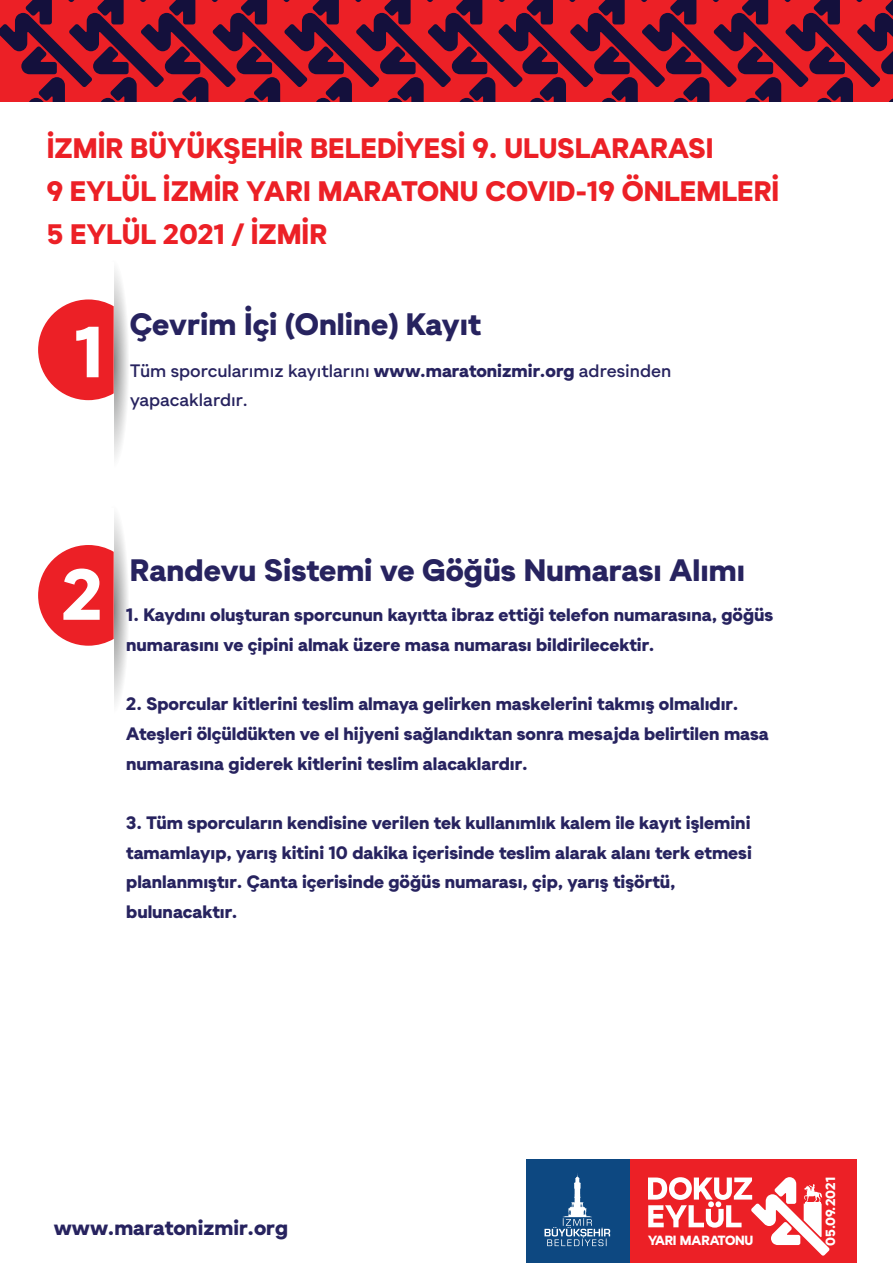
<style>
.page{position:relative;width:893px;height:1263px;background:#fff}
.page>*{position:absolute;margin:0;border:0;box-sizing:border-box;transform-origin:0 0}
.t1{font:900 72.15px "Gramatika";color:#fff}
.t2{font:900 30.9px "Gramatika";color:#27235f}
.t3{font:900 28.2px/42.9px "Gramatika";color:#ec2026}
.t4{font:900 21px "Gramatika";color:#27235f}
.t5{font:900 18px/29.7px "Gramatika";color:#27235f}
.t6{font:500 18px/29.7px "Gramatika";color:#27235f}
.t7{font:900 13.35px "Gramatika";letter-spacing:-.02em;color:#fff}
.t8{font:900 13.35px "Gramatika";color:#fff}
.s1{font-weight:900}
</style>
<div class="page">
<svg style="left:93px;top:239px;width:41px;height:249px"></svg>
<div style="left:51px;top:262px;width:63px;height:206px;background:#fff"></div>
<svg style="left:38px;top:299px;width:76px;height:101px"></svg>
<svg style="left:93px;top:484px;width:41px;height:250px"></svg>
<div style="left:51px;top:508px;width:63px;height:205px;background:#fff"></div>
<svg style="left:38px;top:545px;width:76px;height:101px"></svg>
<svg style="left:0;top:0;width:893px;height:102px"></svg>
<div style="left:526px;top:1159px;width:104px;height:104px;background:#0d4881"></div>
<svg style="left:544px;top:1173px;width:66px;height:73px"></svg>
<div style="left:630px;top:1159px;width:227px;height:104px;background:#ec2026"></div>
<svg style="left:648px;top:1177px;width:181px;height:78px"></svg>
<h3 class="t3" style="left:47px;top:127px;width:734px">İZMİR BÜYÜKŞEHİR BELEDİYESİ 9. ULUSLARARASI<br>9 EYLÜL İZMİR YARI MARATONU COVID-19 ÖNLEMLERİ<br>5 EYLÜL 2021 / İZMİR</h3>
<h1 class="t1" style="left:75px;top:299px;width:31px">1</h1>
<h2 class="t2" style="left:130px;top:302px;width:353px">Çevrim İçi (Online) Kayıt</h2>
<p class="t6" style="left:130px;top:356px;width:543px">Tüm sporcularımız kayıtlarını <span class="s1">www.maratonizmir.org</span> adresinden yapacaklardır.</p>
<h1 class="t1" style="left:62px;top:541px;width:42px">2</h1>
<h2 class="t2" style="left:130px;top:547px;width:617px">Randevu Sistemi ve Göğüs Numarası Alımı</h2>
<p class="t5" style="left:126px;top:600px;width:649px">1. Kaydını oluşturan sporcunun kayıtta ibraz ettiği telefon numarasına, göğüs numarasını ve çipini almak üzere masa numarası bildirilecektir.</p>
<p class="t5" style="left:126px;top:689px;width:644px">2. Sporcular kitlerini teslim almaya gelirken maskelerini takmış olmalıdır.<br>Ateşleri ölçüldükten ve el hijyeni sağlandıktan sonra mesajda belirtilen masa numarasına giderek kitlerini teslim alacaklardır.</p>
<p class="t5" style="left:126px;top:808px;width:627px">3. Tüm sporcuların kendisine verilen tek kullanımlık kalem ile kayıt işlemini tamamlayıp, yarış kitini 10 dakika içerisinde teslim alarak alanı terk etmesi planlanmıştır. Çanta içerisinde göğüs numarası, çip, yarış tişörtü, bulunacaktır.</p>
<p class="t4" style="left:54px;top:1212px;width:236px">www.maratonizmir.org</p>
<p class="t7" style="left:648px;top:1230px;width:107px">YARI MARATONU</p>
<p class="t8" style="left:821px;top:1246px;width:71px;rotate:-90deg">05.09.2021</p>
</div>
